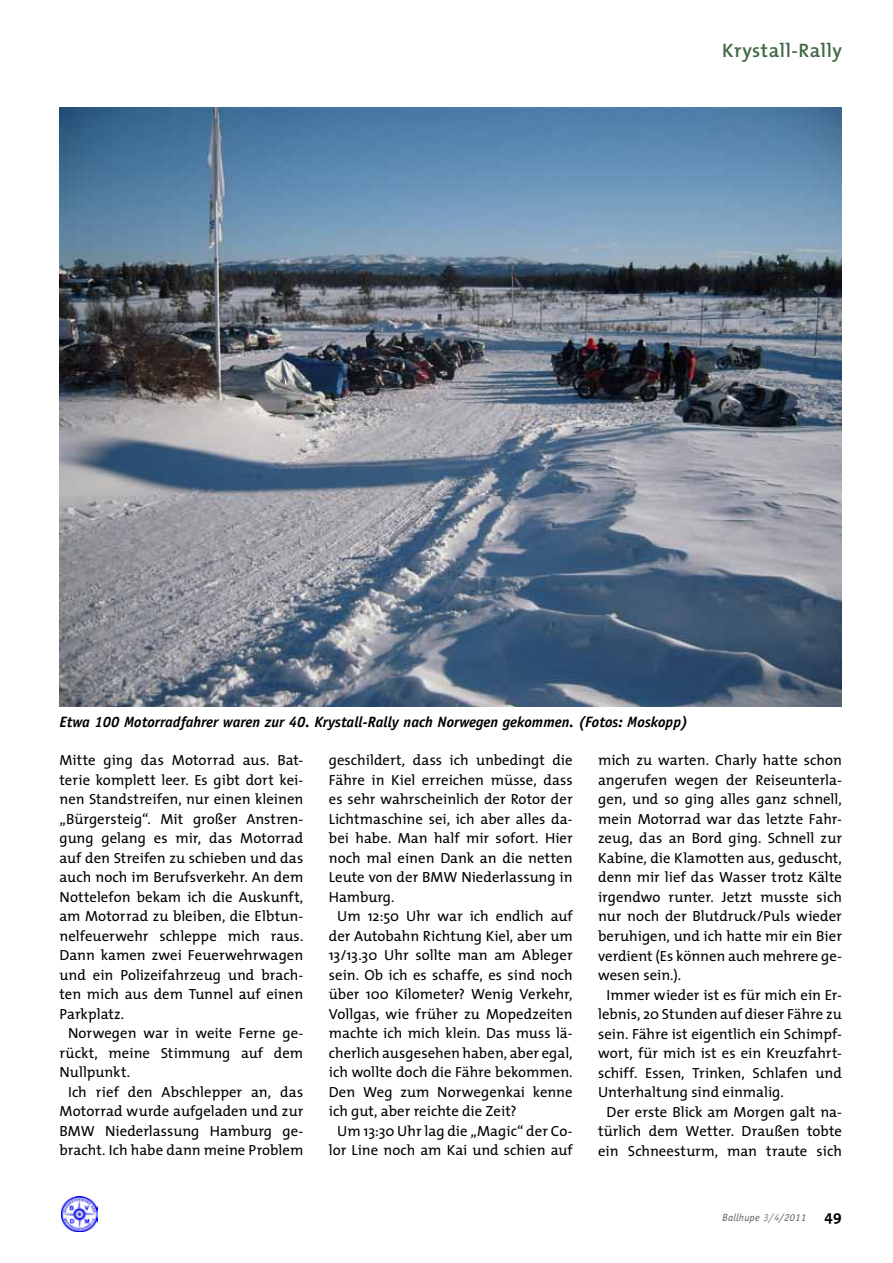
<style>
.page{position:relative;width:893px;height:1263px;background:#fff}
.page>*{position:absolute;margin:0;border:0;box-sizing:border-box;transform-origin:0 0}
.t1{font:600 19.5px "T Mix";letter-spacing:.025em;color:#426946}
.t2{font:italic 700 15px "Officina Sans Std";color:#000}
.t3{font:14.7px "T Mix";color:#000}
.t4{font:italic 10.5px "Officina Sans Std";letter-spacing:.025em;color:#5c5b60}
.s1{color:#757378}
.s2{font-family:"T Mix";font-weight:700;font-style:normal;font-size:15px;color:#000}
</style>
<div class="page">
<img style="left:62px;top:1196px;width:35px;height:35px">
<img style="left:59px;top:107px;width:783px;height:600px">
<h1 class="t1" style="left:722px;top:34px;width:121px">Krystall-Rally</h1>
<p class="t2" style="left:60px;top:713px;width:630px">Etwa 100 Motorradfahrer waren zur 40. Krystall-Rally nach Norwegen gekommen. (Fotos: Moskopp)</p>
<p class="t3" style="left:60px;top:748px;width:245px">Mitte ging das Motorrad aus. Bat-</p>
<p class="t3" style="left:60px;top:767px;width:245px">terie komplett leer. Es gibt dort kei-</p>
<p class="t3" style="left:60px;top:787px;width:245px">nen Standstreifen, nur einen kleinen</p>
<p class="t3" style="left:60px;top:806px;width:245px">„Bürgersteig“. Mit großer Anstren-</p>
<p class="t3" style="left:60px;top:826px;width:245px">gung gelang es mir, das Motorrad</p>
<p class="t3" style="left:60px;top:845px;width:245px">auf den Streifen zu schieben und das</p>
<p class="t3" style="left:60px;top:865px;width:245px">auch noch im Berufsverkehr. An dem</p>
<p class="t3" style="left:60px;top:884px;width:245px">Nottelefon bekam ich die Auskunft,</p>
<p class="t3" style="left:60px;top:904px;width:245px">am Motorrad zu bleiben, die Elbtun-</p>
<p class="t3" style="left:60px;top:923px;width:245px">nelfeuerwehr schleppe mich raus.</p>
<p class="t3" style="left:60px;top:943px;width:245px">Dann kamen zwei Feuerwehrwagen</p>
<p class="t3" style="left:60px;top:962px;width:245px">und ein Polizeifahrzeug und brach-</p>
<p class="t3" style="left:60px;top:982px;width:245px">ten mich aus dem Tunnel auf einen</p>
<p class="t3" style="left:60px;top:1001px;width:66px">Parkplatz.</p>
<p class="t3" style="left:68px;top:1021px;width:237px">Norwegen war in weite Ferne ge-</p>
<p class="t3" style="left:60px;top:1040px;width:245px">rückt, meine Stimmung auf dem</p>
<p class="t3" style="left:60px;top:1060px;width:72px">Nullpunkt.</p>
<p class="t3" style="left:68px;top:1079px;width:237px">Ich rief den Abschlepper an, das</p>
<p class="t3" style="left:60px;top:1099px;width:245px">Motorrad wurde aufgeladen und zur</p>
<p class="t3" style="left:60px;top:1118px;width:245px">BMW Niederlassung Hamburg ge-</p>
<p class="t3" style="left:60px;top:1138px;width:245px">bracht. Ich habe dann meine Problem</p>
<p class="t3" style="left:329px;top:748px;width:245px">geschildert, dass ich unbedingt die</p>
<p class="t3" style="left:329px;top:768px;width:245px">Fähre in Kiel erreichen müsse, dass</p>
<p class="t3" style="left:329px;top:787px;width:245px">es sehr wahrscheinlich der Rotor der</p>
<p class="t3" style="left:329px;top:807px;width:245px">Lichtmaschine sei, ich aber alles da-</p>
<p class="t3" style="left:329px;top:826px;width:245px">bei habe. Man half mir sofort. Hier</p>
<p class="t3" style="left:329px;top:846px;width:245px">noch mal einen Dank an die netten</p>
<p class="t3" style="left:329px;top:865px;width:245px">Leute von der BMW Niederlassung in</p>
<p class="t3" style="left:329px;top:885px;width:67px">Hamburg.</p>
<p class="t3" style="left:337px;top:904px;width:237px">Um 12:50 Uhr war ich endlich auf</p>
<p class="t3" style="left:329px;top:924px;width:245px">der Autobahn Richtung Kiel, aber um</p>
<p class="t3" style="left:329px;top:943px;width:245px">13/13.30 Uhr sollte man am Ableger</p>
<p class="t3" style="left:329px;top:963px;width:245px">sein. Ob ich es schaffe, es sind noch</p>
<p class="t3" style="left:329px;top:982px;width:245px">über 100 Kilometer? Wenig Verkehr,</p>
<p class="t3" style="left:329px;top:1002px;width:245px">Vollgas, wie früher zu Mopedzeiten</p>
<p class="t3" style="left:329px;top:1021px;width:245px">machte ich mich klein. Das muss lä-</p>
<p class="t3" style="left:329px;top:1041px;width:245px">cherlich ausgesehen haben, aber egal,</p>
<p class="t3" style="left:329px;top:1060px;width:245px">ich wollte doch die Fähre bekommen.</p>
<p class="t3" style="left:329px;top:1080px;width:245px">Den Weg zum Norwegenkai kenne</p>
<p class="t3" style="left:329px;top:1099px;width:189px">ich gut, aber reichte die Zeit?</p>
<p class="t3" style="left:337px;top:1119px;width:237px">Um 13:30 Uhr lag die „Magic“ der Co-</p>
<p class="t3" style="left:329px;top:1138px;width:245px">lor Line noch am Kai und schien auf</p>
<p class="t3" style="left:598px;top:748px;width:245px">mich zu warten. Charly hatte schon</p>
<p class="t3" style="left:598px;top:768px;width:245px">angerufen wegen der Reiseunterla-</p>
<p class="t3" style="left:598px;top:787px;width:245px">gen, und so ging alles ganz schnell,</p>
<p class="t3" style="left:598px;top:807px;width:245px">mein Motorrad war das letzte Fahr-</p>
<p class="t3" style="left:598px;top:826px;width:245px">zeug, das an Bord ging. Schnell zur</p>
<p class="t3" style="left:598px;top:846px;width:245px">Kabine, die Klamotten aus, geduscht,</p>
<p class="t3" style="left:598px;top:865px;width:245px">denn mir lief das Wasser trotz Kälte</p>
<p class="t3" style="left:598px;top:885px;width:245px">irgendwo runter. Jetzt musste sich</p>
<p class="t3" style="left:598px;top:904px;width:245px">nur noch der Blutdruck/Puls wieder</p>
<p class="t3" style="left:598px;top:924px;width:245px">beruhigen, und ich hatte mir ein Bier</p>
<p class="t3" style="left:598px;top:943px;width:245px">verdient (Es können auch mehrere ge-</p>
<p class="t3" style="left:598px;top:963px;width:84px">wesen sein.).</p>
<p class="t3" style="left:607px;top:982px;width:237px">Immer wieder ist es für mich ein Er-</p>
<p class="t3" style="left:598px;top:1002px;width:245px">lebnis, 20 Stunden auf dieser Fähre zu</p>
<p class="t3" style="left:598px;top:1021px;width:245px">sein. Fähre ist eigentlich ein Schimpf-</p>
<p class="t3" style="left:598px;top:1041px;width:245px">wort, für mich ist es ein Kreuzfahrt-</p>
<p class="t3" style="left:598px;top:1060px;width:245px">schiff. Essen, Trinken, Schlafen und</p>
<p class="t3" style="left:598px;top:1080px;width:187px">Unterhaltung sind einmalig.</p>
<p class="t3" style="left:607px;top:1099px;width:237px">Der erste Blick am Morgen galt na-</p>
<p class="t3" style="left:598px;top:1119px;width:245px">türlich dem Wetter. Draußen tobte</p>
<p class="t3" style="left:598px;top:1138px;width:245px">ein Schneesturm, man traute sich</p>
<p class="t4" style="left:722px;top:1212px;width:121px">Ballhupe <span class="s1">3/4</span>/2011 <span class="s2">49</span></p>
</div>
